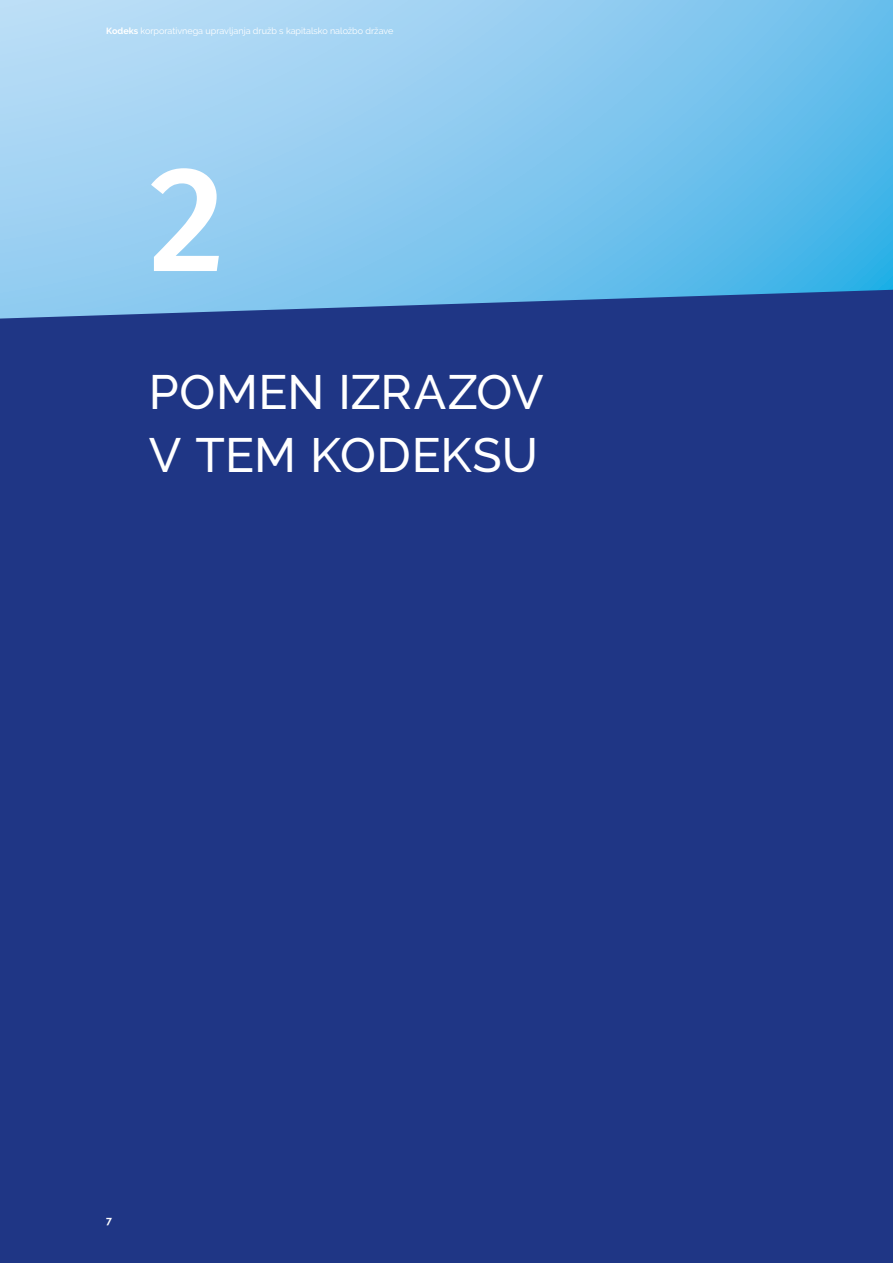
<style>
.page{position:relative;width:893px;height:1263px;background:#1f3685}
.page>*{position:absolute;margin:0;border:0;box-sizing:border-box;transform-origin:0 0}
.t1{font:500 150px "Fira Sans";color:#fff}
.t2{font:500 48px/63px "Raleway";letter-spacing:.005em;color:#fff}
.t3{font:700 10.5px "Raleway";color:#fff}
.t4{font:9px "Raleway";color:#fff}
.s1{font-weight:700}
</style>
<div class="page">
<svg style="left:0;top:0;width:893px;height:319px;background:#81c2ea"></svg>
<p class="t4" style="left:106px;top:25px;width:289px"><span class="s1">Kodeks</span> korporativnega upravljanja družb s kapitalsko naložbo države</p>
<p class="t4" style="left:106px;top:27px;width:289px"><span class="s1">Kodeks</span> korporativnega upravljanja družb s kapitalsko naložbo države</p>
<h1 class="t1" style="left:149px;top:98px;width:78px">2</h1>
<h2 class="t2" style="left:149px;top:360px;width:397px">POMEN IZRAZOV<br>V TEM KODEKSU</h2>
<p class="t3" style="left:106px;top:1214px;width:7px">7</p>
</div>
